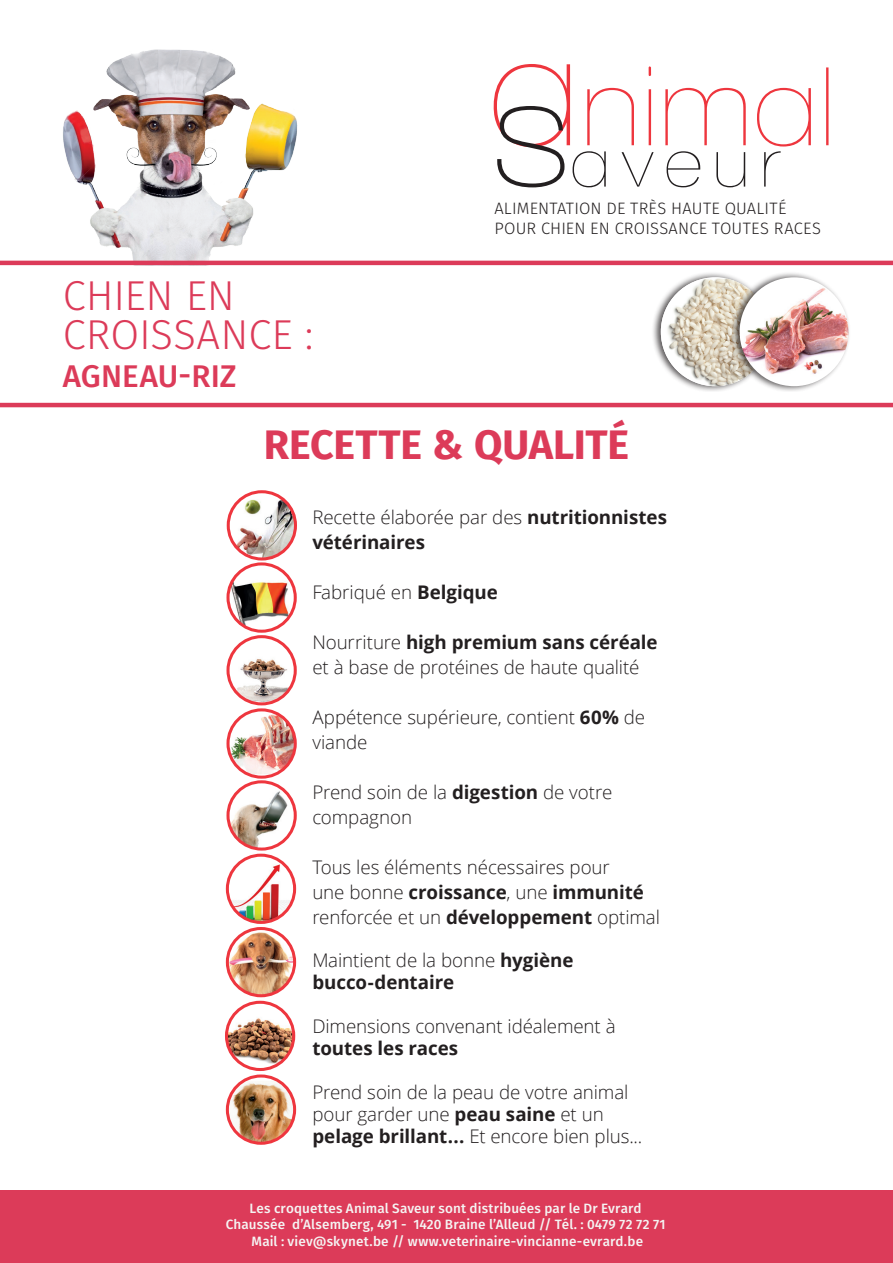
<style>
.page{position:relative;width:893px;height:1263px;background:#fff}
.page>*{position:absolute;margin:0;border:0;box-sizing:border-box;transform-origin:0 0}
.t1{font:italic 114.75px "Walkway";color:#ee363e}
.t2{font:italic 70.65px "Walkway";letter-spacing:.15em;color:#231f20}
.t3{font:300 41.85px/39.2px "Fira Sans";letter-spacing:-.005em;color:#dc3b59}
.t4{font:700 41.25px "Fira Sans";letter-spacing:-.005em;color:#dc3b59}
.t5{font:500 31.35px "Fira Sans";color:#dc3b59}
.t6{font:300 18.75px/25px "Open Sans";letter-spacing:-.005em;color:#231f20}
.t7{font:700 18.75px/25px "Open Sans";letter-spacing:-.005em;color:#231f20}
.t8{font:300 16.5px/19.8px "Fira Sans";letter-spacing:.015em;color:#231f20}
.t9{font:500 13.5px/16.2px "Fira Sans";letter-spacing:.01em;color:#f5f4f3;text-align:center}
.s1{font-size:162.6px}
.s2{font-weight:600;font-style:normal;font-size:117.6px}
.s3{font-weight:300}
.s4{font-weight:700}
</style>
<div class="page">
<div style="left:0;top:1191px;width:893px;height:72px;background:#dc3b59"></div>
<img style="left:227px;top:932px;width:68px;height:64px">
<div style="left:226px;top:927px;width:70px;height:70px;border:3px solid #ee363e;border-radius:50%"></div>
<img style="left:226px;top:1008px;width:68px;height:55px">
<div style="left:225px;top:1001px;width:70px;height:70px;border:3px solid #ee363e;border-radius:50%"></div>
<img style="left:227px;top:1081px;width:68px;height:61px">
<div style="left:226px;top:1074px;width:70px;height:71px;border:3px solid #ee363e;border-radius:50%"></div>
<img style="left:227px;top:862px;width:66px;height:60px">
<div style="left:226px;top:854px;width:70px;height:70px;border:3px solid #ee363e;border-radius:50%"></div>
<img style="left:228px;top:500px;width:67px;height:59px">
<div style="left:227px;top:490px;width:70px;height:70px;border:3px solid #ee363e;border-radius:50%"></div>
<img style="left:229px;top:787px;width:62px;height:62px">
<div style="left:226px;top:780px;width:71px;height:70px;border:3px solid #ee363e;border-radius:50%"></div>
<img style="left:230px;top:712px;width:63px;height:62px">
<div style="left:226px;top:708px;width:71px;height:71px;border:3px solid #ee363e;border-radius:50%"></div>
<img style="left:228px;top:637px;width:67px;height:67px;border-radius:34px">
<div style="left:226px;top:635px;width:71px;height:70px;border:3px solid #ee363e;border-radius:50%"></div>
<img style="left:230px;top:576px;width:63px;height:50px">
<div style="left:226px;top:562px;width:71px;height:71px;border:3px solid #ee363e;border-radius:50%"></div>
<img style="left:63px;top:50px;width:234px;height:211px">
<div style="left:651px;top:271px;width:121px;height:121px;background:#231f20;opacity:.75"></div>
<img style="left:661px;top:277px;width:109px;height:109px;border-radius:54px">
<div style="left:730px;top:271px;width:121px;height:121px;background:#231f20;opacity:.75"></div>
<img style="left:740px;top:277px;width:108px;height:109px;border-radius:54px">
<hr style="left:0;top:403px;width:893px;height:4px;background:#dc3b59">
<hr style="left:0;top:261px;width:893px;height:4px;background:#dc3b59">
<h1 class="t1" style="left:489px;top:45px;width:348px"><span class="s1">a</span>nimal</h1>
<h2 class="t2" style="left:494px;top:125px;width:290px"><span class="s2">S</span>aveur</h2>
<h3 class="t3" style="left:63px;top:276px;width:252px">CHIEN EN<br>CROISSANCE :</h3>
<h3 class="t5" style="left:63px;top:351px;width:175px">AGNEAU-RIZ</h3>
<p class="t8" style="left:494px;top:198px;width:328px">ALIMENTATION DE TRÈS HAUTE QUALITÉ<br>POUR CHIEN EN CROISSANCE TOUTES RACES</p>
<h3 class="t4" style="left:264px;top:410px;width:367px">RECETTE &amp; QUALITÉ</h3>
<p class="t7" style="left:312px;top:504px;width:356px"><span class="s3">Recette élaborée par des</span> nutritionnistes vétérinaires</p>
<p class="t6" style="left:312px;top:579px;width:187px">Fabriqué en <span class="s4">Belgique</span></p>
<p class="t6" style="left:312px;top:629px;width:347px">Nourriture <span class="s4">high premium sans céréale </span>et à base de protéines de haute qualité</p>
<p class="t6" style="left:312px;top:704px;width:334px">Appétence supérieure, contient <span class="s4">60%</span> de viande</p>
<p class="t6" style="left:312px;top:779px;width:301px">Prend soin de la <span class="s4">digestion</span> de votre compagnon</p>
<p class="t6" style="left:312px;top:854px;width:349px">Tous les éléments nécessaires pour<br>une bonne <span class="s4">croissance</span>, une <span class="s4">immunité </span>renforcée et un <span class="s4">développement</span> optimal</p>
<p class="t7" style="left:312px;top:949px;width:263px;line-height:21.9px"><span class="s3">Maintient de la bonne</span> hygiène bucco-dentaire</p>
<p class="t6" style="left:312px;top:1013px;width:305px">Dimensions convenant idéalement à</p>
<p class="t7" style="left:312px;top:1035px;width:147px">toutes les races</p>
<p class="t6" style="left:312px;top:1080px;width:331px;line-height:21.9px">Prend soin de la peau de votre animal pour garder une <span class="s4">peau saine</span> et un <span class="s4">pelage brillant...</span> Et encore bien plus...</p>
<p class="t9" style="left:226px;top:1200px;width:441px">Les croquettes Animal Saveur sont distribuées par le Dr Evrard<br>Chaussée d’Alsemberg, 491 - 1420 Braine l’Alleud // Tél. : 0479 72 72 71<br>Mail : viev@skynet.be // www.veterinaire-vincianne-evrard.be</p>
</div>
